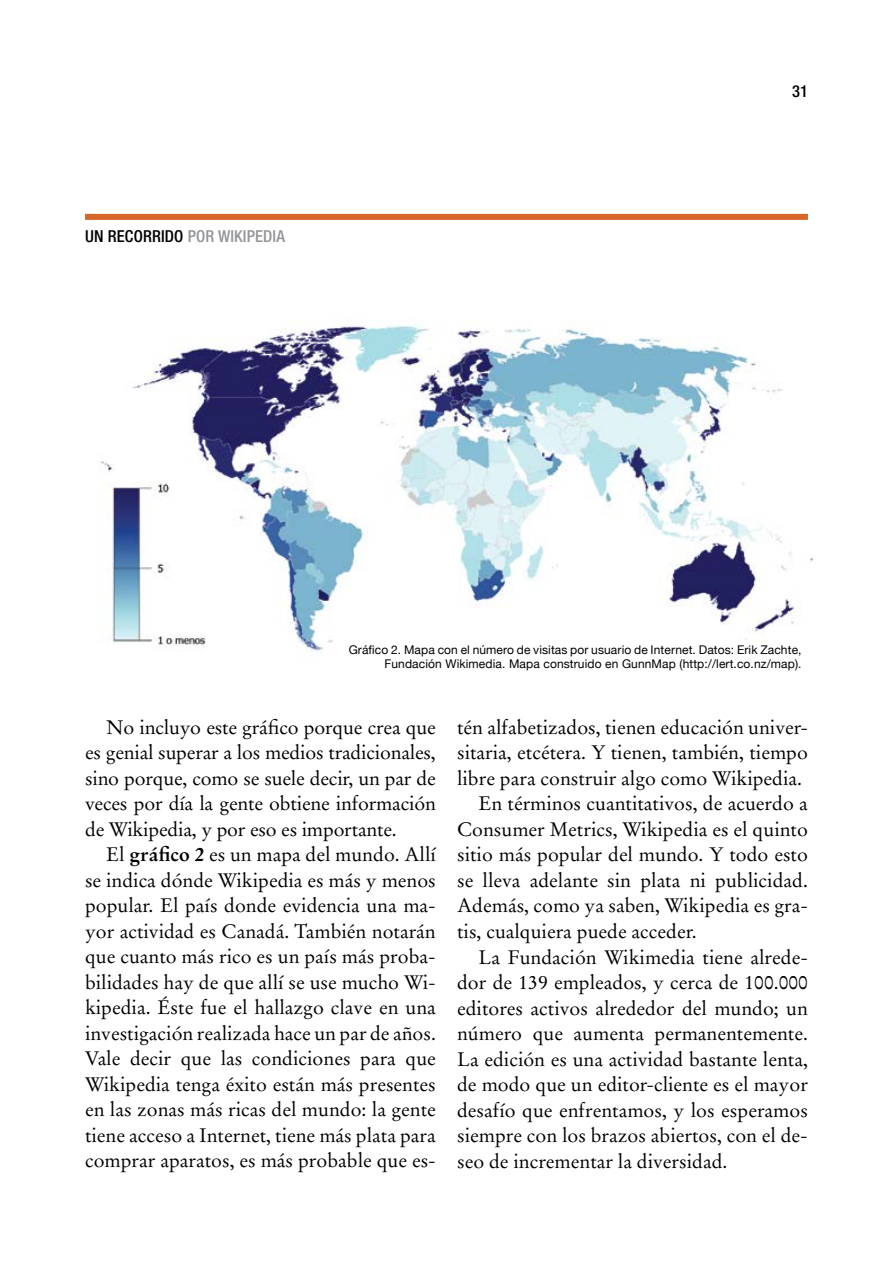
<style>
.page{position:relative;width:893px;height:1263px;background:#fff}
.page>*{position:absolute;margin:0;border:0;box-sizing:border-box;transform-origin:0 0}
.t1{font:19.5px/25.5px "Stempel Garamond LT Std";color:#000;text-align:justify}
.t2{font:500 condensed 16.5px "Helvetica Neue LT Std";letter-spacing:.01em;color:#939598}
.t3{font:500 condensed 16.5px "Helvetica Neue LT Std";color:#000}
.t4{font:12px/14.4px "Helvetica Neue";letter-spacing:.01em;color:#000;text-align:right}
.s1{color:#000}
.s2{font-weight:700}
</style>
<div class="page">
<div style="left:85px;top:214px;width:723px;height:6px;background:#d56627"></div>
<img style="left:101px;top:320px;width:711px;height:332px">
<p class="t2" style="left:85px;top:227px;width:201px"><span class="s1">UN RECORRIDO</span> POR WIKIPEDIA</p>
<p class="t3" style="left:792px;top:81px;width:17px">31</p>
<p class="t4" style="left:349px;top:643px;width:454px">Gráfico 2. Mapa con el número de visitas por usuario de Internet. Datos: Erik Zachte,<br>Fundación Wikimedia. Mapa construido en GunnMap (http://lert.co.nz/map).</p>
<p class="t1" style="left:85px;top:714px;width:352px;text-indent:21px">No incluyo este gráfico porque crea que es genial superar a los medios tradicionales, sino porque, como se suele decir, un par de veces por día la gente obtiene información de Wikipedia, y por eso es importante.</p>
<p class="t1" style="left:85px;top:842px;width:352px;text-indent:21px">El <span class="s2">gráfico 2</span> es un mapa del mundo. Allí se indica dónde Wikipedia es más y menos popular. El país donde evidencia una ma&shy;yor actividad es Canadá. También notarán que cuanto más rico es un país más proba&shy;bilidades hay de que allí se use mucho Wi&shy;kipedia. Éste fue el hallazgo clave en una investigación realizada hace un par de años.<br>Vale decir que las condiciones para que Wikipedia tenga éxito están más presentes en las zonas más ricas del mundo: la gente tiene acceso a Internet, tiene más plata para comprar aparatos, es más probable que es-</p>
<p class="t1" style="left:457px;top:715px;width:352px">tén alfabetizados, tienen educación univer-</p>
<p class="t1" style="left:457px;top:740px;width:352px">sitaria, etcétera. Y tienen, también, tiempo</p>
<p class="t1" style="left:457px;top:766px;width:346px">libre para construir algo como Wikipedia.</p>
<p class="t1" style="left:478px;top:791px;width:331px">En términos cuantitativos, de acuerdo a</p>
<p class="t1" style="left:457px;top:817px;width:352px">Consumer Metrics, Wikipedia es el quinto</p>
<p class="t1" style="left:457px;top:842px;width:352px">sitio más popular del mundo. Y todo esto</p>
<p class="t1" style="left:457px;top:868px;width:352px">se lleva adelante sin plata ni publicidad.</p>
<p class="t1" style="left:457px;top:893px;width:352px">Además, como ya saben, Wikipedia es gra-</p>
<p class="t1" style="left:457px;top:919px;width:241px">tis, cualquiera puede acceder.</p>
<p class="t1" style="left:478px;top:944px;width:331px">La Fundación Wikimedia tiene alrede-</p>
<p class="t1" style="left:457px;top:970px;width:352px">dor de 139 empleados, y cerca de 100.000</p>
<p class="t1" style="left:457px;top:995px;width:352px">editores activos alrededor del mundo; un</p>
<p class="t1" style="left:457px;top:1021px;width:352px">número que aumenta permanentemente.</p>
<p class="t1" style="left:457px;top:1046px;width:352px">La edición es una actividad bastante lenta,</p>
<p class="t1" style="left:457px;top:1072px;width:352px">de modo que un editor-cliente es el mayor</p>
<p class="t1" style="left:457px;top:1097px;width:352px">desafío que enfrentamos, y los esperamos</p>
<p class="t1" style="left:457px;top:1123px;width:352px">siempre con los brazos abiertos, con el de-</p>
<p class="t1" style="left:457px;top:1148px;width:272px">seo de incrementar la diversidad.</p>
</div>
